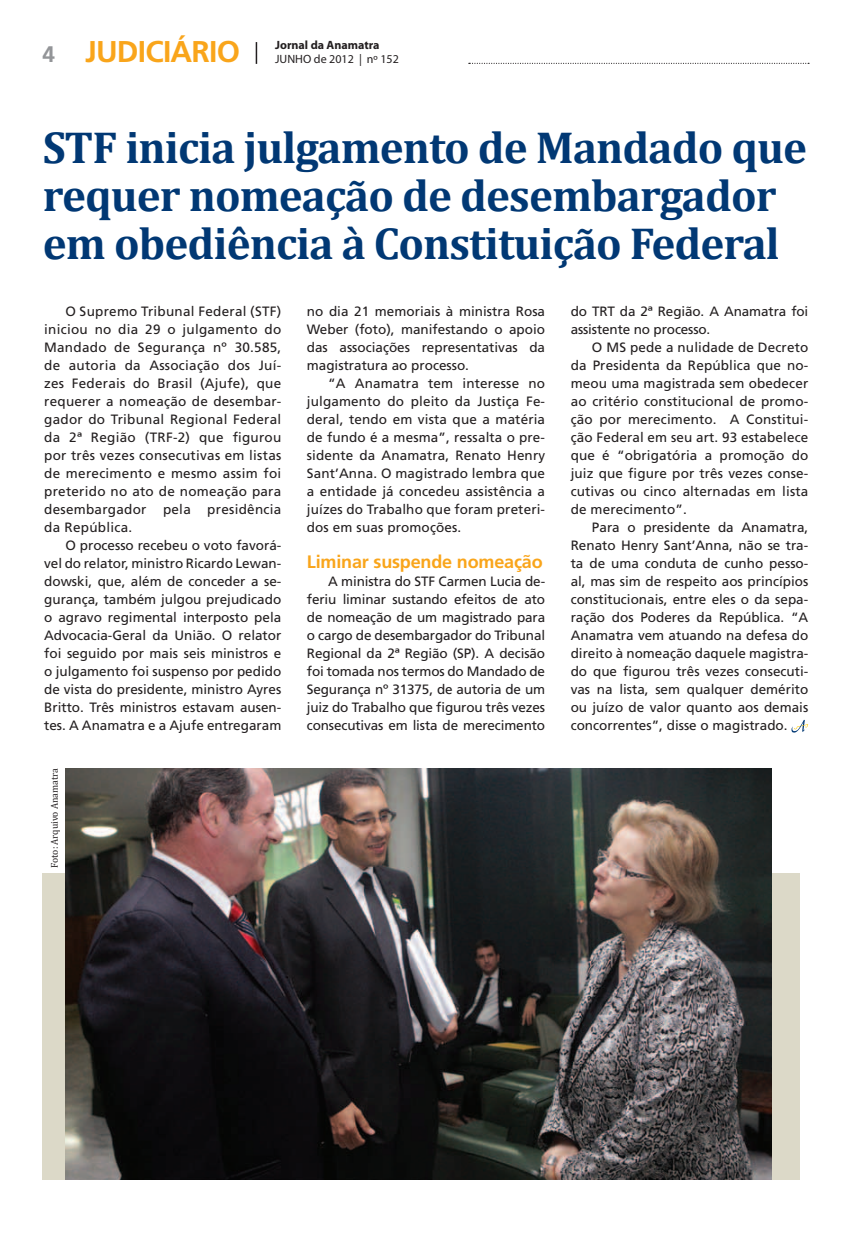
<style>
.page{position:relative;width:851px;height:1234px;background:#fff}
.page>*{position:absolute;margin:0;border:0;box-sizing:border-box;transform-origin:0 0}
.t1{font:700 45px/48px "Cambria";letter-spacing:-.02em;color:#013874}
.t2{font:700 30px "Frutiger";letter-spacing:-.025em;color:#f9a51b}
.t3{font:700 18px "Frutiger";letter-spacing:-.01em;color:#f9a51b}
.t4{font:13.5px/18px "Frutiger";color:#231f20;text-align:justify}
.t5{font:12px "Myriad Pro";color:#231f20}
.t6{font:700 12px "Myriad Pro";color:#231f20}
.t7{font:9.75px "Cambria";color:#231f20}
.s1{font-size:22.5px;color:#939598}
</style>
<div class="page">
<svg style="left:468px;top:63px;width:340px;height:1px"></svg>
<svg style="left:256px;top:42px;width:1px;height:22px"></svg>
<div style="left:43px;top:872px;width:756px;height:306px;background:#dcd9c8"></div>
<svg style="left:791px;top:719px;width:17px;height:13px"></svg>
<img style="left:65px;top:768px;width:706px;height:410px">
<h2 class="t2" style="left:43px;top:34px;width:199px"><span class="s1">4</span> JUDICIÁRIO</h2>
<p class="t6" style="left:275px;top:37px;width:106px">Jornal da Anamatra</p>
<p class="t5" style="left:275px;top:52px;width:125px">JUNHO de 2012 | nº 152</p>
<h1 class="t1" style="left:43px;top:122px;width:765px">STF inicia julgamento de Mandado que requer nomeação de desembargador em obediência à Constituição Federal</h1>
<p class="t4" style="left:307px;top:302px;width:240px">no dia 21 memoriais à ministra Rosa Weber (foto), manifestando o apoio das associações representativas da magistratura ao processo.</p>
<p class="t4" style="left:307px;top:374px;width:240px;text-indent:21px">“A Anamatra tem interesse no julgamento do pleito da Justiça Fe&shy;deral, tendo em vista que a matéria de fundo é a mesma”, ressalta o pre&shy;sidente da Anamatra, Renato Henry Sant’Anna. O magistrado lembra que a entidade já concedeu assistência a juízes do Trabalho que foram preteri&shy;dos em suas promoções.</p>
<h3 class="t3" style="left:307px;top:551px;width:237px">Liminar suspende nomeação</h3>
<p class="t4" style="left:307px;top:572px;width:240px;text-indent:21px">A ministra do STF Carmen Lucia de&shy;feriu liminar sustando efeitos de ato de nomeação de um magistrado para o cargo de desembargador do Tribunal Regional da 2ª Região (SP). A decisão foi tomada nos termos do Mandado de Segurança nº 31375, de autoria de um juiz do Trabalho que figurou três vezes consecutivas em lista de merecimento</p>
<p class="t4" style="left:570px;top:302px;width:239px">do TRT da 2ª Região. A Anamatra foi assistente no processo.</p>
<p class="t4" style="left:570px;top:338px;width:239px;text-indent:21px">O MS pede a nulidade de Decreto da Presidenta da República que no&shy;meou uma magistrada sem obedecer ao critério constitucional de promo&shy;ção por merecimento. A Constitui&shy;ção Federal em seu art. 93 estabelece que é “obrigatória a promoção do juiz que figure por três vezes conse&shy;cutivas ou cinco alternadas em lista de merecimento”.</p>
<p class="t4" style="left:570px;top:518px;width:239px;text-indent:21px">Para o presidente da Anamatra, Renato Henry Sant’Anna, não se tra&shy;ta de uma conduta de cunho pesso&shy;al, mas sim de respeito aos princípios constitucionais, entre eles o da sepa&shy;ração dos Poderes da República. “A Anamatra vem atuando na defesa do direito à nomeação daquele magistra&shy;do que figurou três vezes consecuti&shy;vas na lista, sem qualquer demérito ou juízo de valor quanto aos demais concorrentes”, disse o magistrado.</p>
<p class="t4" style="left:44px;top:302px;width:239px;text-indent:21px">O Supremo Tribunal Federal (STF) iniciou no dia 29 o julgamento do Mandado de Segurança nº 30.585, de autoria da Associação dos Juí&shy;zes Federais do Brasil (Ajufe), que requerer a nomeação de desembar&shy;gador do Tribunal Regional Federal da 2ª Região (TRF-2) que figurou por três vezes consecutivas em listas de merecimento e mesmo assim foi preterido no ato de nomeação para desembargador pela presidência da República.</p>
<p class="t4" style="left:44px;top:536px;width:239px;text-indent:21px">O processo recebeu o voto favorá&shy;vel do relator, ministro Ricardo Lewan&shy;dowski, que, além de conceder a se&shy;gurança, também julgou prejudicado o agravo regimental interposto pela Advocacia-Geral da União. O relator foi seguido por mais seis ministros e o julgamento foi suspenso por pedido de vista do presidente, ministro Ayres Britto. Três ministros estavam ausen&shy;tes. A Anamatra e a Ajufe entregaram</p>
<p class="t7" style="left:49px;top:867px;width:101px;rotate:-90deg">Foto: Arquivo Anamatra</p>
</div>
